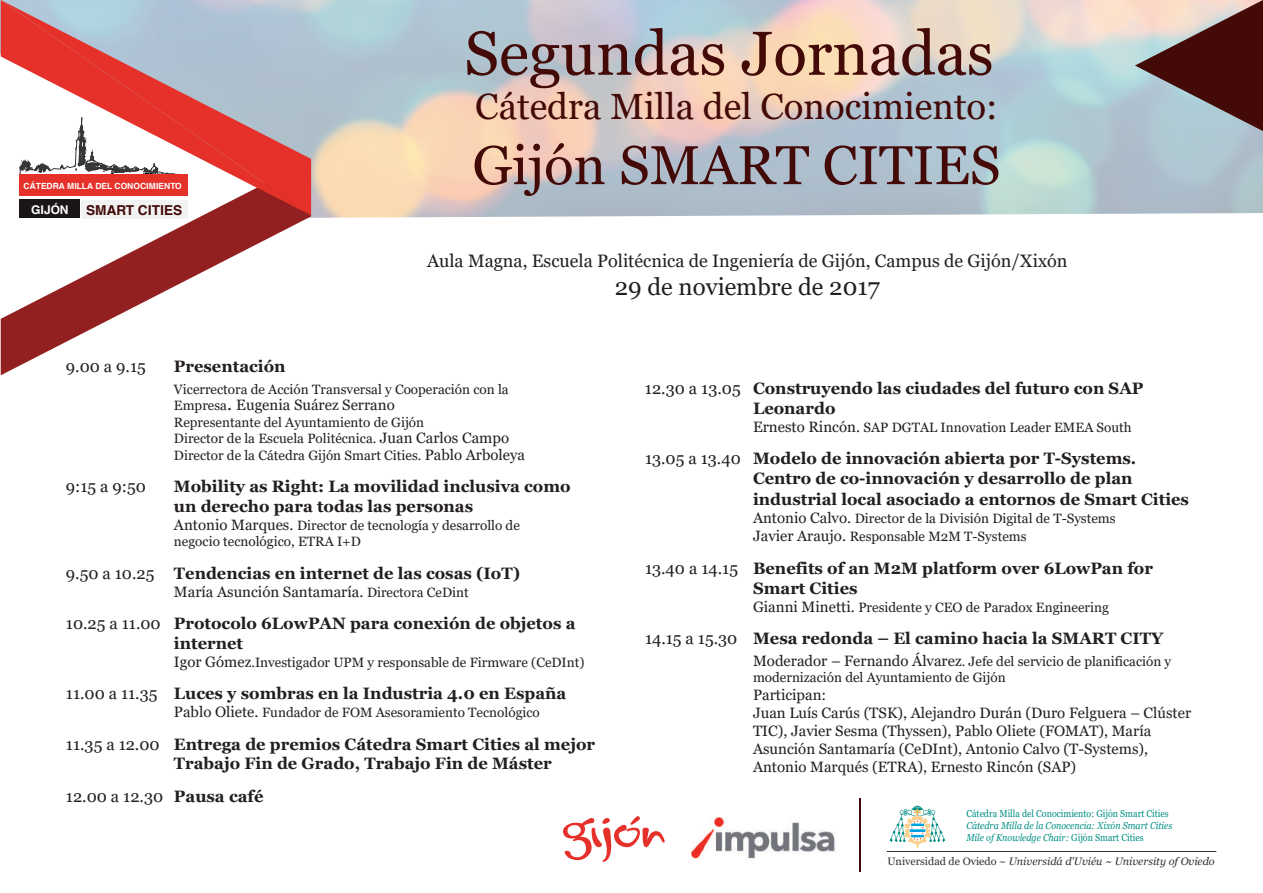
<style>
.page{position:relative;width:1263px;height:893px;background:#fff}
.page>*{position:absolute;margin:0;border:0;box-sizing:border-box;transform-origin:0 0}
.t1{font:61.95px "Georgia";color:#430a08}
.t2{font:54.75px "Georgia";color:#430a08}
.t3{font:36.45px "Georgia";color:#430a08}
.t4{font:24px "Georgia";color:#231f20}
.t5{font:18px "Georgia";color:#231f20}
.t6{font:700 16.5px/19.8px "Georgia";color:#231f20}
.t7{font:16.5px "Georgia";color:#231f20}
.t8{font:15px/18px "Georgia";color:#231f20}
.t9{font:700 13.65px "Helvetica World";color:#430a08}
.t10{font:13.5px/16.5px "Georgia";color:#231f20}
.t11{font:700 12px "Helvetica World";color:#fff}
.t12{font:italic 10.8px "Georgia";color:#2e3133}
.t13{font:italic 10.05px/12px "Georgia";color:#008f84;scale:.89 1}
.t14{font:10.05px "Georgia";color:#008f84;scale:.89 1}
.t15{font:700 8.55px "Helvetica World";color:#fff}
.s1{font-size:13.5px}
.s2{font-size:18px}
.s3{font-size:15px}
.s4{font-weight:400}
.s5{font-weight:700}
.s6{font-style:normal}
</style>
<div class="page">
<svg style="left:1px;top:215px;width:310px;height:160px"></svg>
<svg style="left:1px;top:0;width:310px;height:215px"></svg>
<svg style="left:1135px;top:0;width:128px;height:131px;background:#887070"></svg>
<svg style="left:20px;top:117px;width:168px;height:57px"></svg>
<div style="left:20px;top:200px;width:60px;height:18px;background:#191518"></div>
<div style="left:20px;top:174px;width:168px;height:22px;background:#e5312a"></div>
<div style="left:82px;top:200px;width:106px;height:18px;background:#f1f3f3"></div>
<hr style="left:859px;top:798px;width:1px;height:73px;background:#430a08">
<svg style="left:890px;top:806px;width:55px;height:42px"></svg>
<hr style="left:887px;top:851px;width:329px;height:1px;background:#2e3133">
<svg style="left:563px;top:816px;width:102px;height:46px"></svg>
<img style="left:691px;top:817px;width:145px;height:42px">
<p class="t15" style="left:24px;top:181px;width:160px">CÁTEDRA MILLA DEL CONOCIMIENTO</p>
<p class="t11" style="left:31px;top:203px;width:39px">GIJÓN</p>
<p class="t9" style="left:86px;top:202px;width:98px">SMART CITIES</p>
<h1 class="t1" style="left:464px;top:16px;width:531px">Segundas Jornadas</h1>
<h3 class="t3" style="left:475px;top:84px;width:524px">Cátedra Milla del Conocimiento:</h3>
<h2 class="t2" style="left:472px;top:132px;width:529px">Gijón SMART CITIES</h2>
<h3 class="t5" style="left:427px;top:249px;width:642px">Aula Magna, Escuela Politécnica de Ingeniería de Gijón, Campus de Gijón/Xixón</h3>
<h3 class="t4" style="left:615px;top:273px;width:267px">29 de noviembre de 2017</h3>
<p class="t7" style="left:66px;top:356px;width:81px">9.00 a 9.15</p>
<p class="t6" style="left:174px;top:357px;width:113px">Presentación</p>
<p class="t10" style="left:174px;top:381px;width:336px">Vicerrectora de Acción Transversal y Cooperación con la</p>
<p class="t8" style="left:174px;top:396px;width:222px"><span class="s1">Empresa</span><span class="s2">.</span> Eugenia Suárez Serrano</p>
<p class="t10" style="left:174px;top:414px;width:353px">Representante del Ayuntamiento de Gijón<br>Director de la Escuela Politécnica. <span class="s3">Juan Carlos Campo<br></span>Director de la Cátedra Gijón Smart Cities. <span class="s3">Pablo Arboleya</span></p>
<p class="t7" style="left:66px;top:476px;width:81px">9:15 a 9:50</p>
<p class="t6" style="left:174px;top:477px;width:398px">Mobility as Right: La movilidad inclusiva como un derecho para todas las personas</p>
<p class="t10" style="left:174px;top:517px;width:347px"><span class="s3">Antonio Marques.</span> Director de tecnología y desarrollo de negocio tecnológico, ETRA I+D</p>
<p class="t6" style="left:66px;top:563px;width:456px"><span class="s4">9.50 a 10.25</span> Tendencias en internet de las cosas (IoT)</p>
<p class="t8" style="left:174px;top:583px;width:296px">María Asunción Santamaría. <span class="s1">Directora CeDint</span></p>
<p class="t6" style="left:174px;top:613px;width:403px;text-indent:-108px"><span class="s4">10.25 a 11.00</span> Protocolo 6LowPAN para conexión de objetos a internet</p>
<p class="t10" style="left:174px;top:654px;width:412px"><span class="s3">Igor Gómez</span>.Investigador UPM y responsable de Firmware (CeDInt)</p>
<p class="t6" style="left:66px;top:684px;width:502px"><span class="s4">11.00 a 11.35</span> Luces y sombras en la Industria 4.0 en España</p>
<p class="t10" style="left:174px;top:704px;width:367px"><span class="s3">Pablo Oliete.</span> Fundador de FOM Asesoramiento Tecnológico</p>
<p class="t6" style="left:174px;top:734px;width:423px;text-indent:-108px"><span class="s4">11.35 a 12.00</span> Entrega de premios Cátedra Smart Cities al mejor<br>Trabajo Fin de Grado, Trabajo Fin de Máster</p>
<p class="t7" style="left:66px;top:786px;width:199px">12.00 a 12.30 <span class="s5">Pausa café</span></p>
<p class="t6" style="left:753px;top:378px;width:392px;text-indent:-108px"><span class="s4">12.30 a 13.05</span> Construyendo las ciudades del futuro con SAP<br>Leonardo</p>
<p class="t10" style="left:753px;top:419px;width:380px"><span class="s3">Ernesto Rincón.</span> SAP DGTAL Innovation Leader EMEA South</p>
<p class="t6" style="left:645px;top:448px;width:493px;text-align:right"><span class="s4">13.05 a 13.40</span> Modelo de innovación abierta por T-Systems.<br>Centro de co-innovación y desarrollo de plan</p>
<p class="t6" style="left:753px;top:490px;width:438px">industrial local asociado a entornos de Smart Cities</p>
<p class="t10" style="left:753px;top:510px;width:364px;line-height:18px"><span class="s3">Antonio Calvo.</span> Director de la División Digital de T-Systems<br><span class="s3">Javier Araujo.</span> Responsable M2M T-Systems</p>
<p class="t6" style="left:753px;top:558px;width:401px;text-indent:-108px"><span class="s4">13.40 a 14.15</span> Benefits of an M2M platform over 6LowPan for<br>Smart Cities</p>
<p class="t10" style="left:753px;top:599px;width:357px"><span class="s3">Gianni Minetti.</span> Presidente y CEO de Paradox Engineering</p>
<p class="t6" style="left:645px;top:628px;width:520px"><span class="s4">14.15 a 15.30</span> Mesa redonda – El camino hacia la SMART CITY</p>
<p class="t10" style="left:753px;top:653px;width:420px"><span class="s3">Moderador – Fernando Álvarez</span>. Jefe del servicio de planificación y modernización del Ayuntamiento de Gijón</p>
<p class="t8" style="left:753px;top:686px;width:440px">Participan:<br>Juan Luís Carús (TSK), Alejandro Durán (Duro Felguera – Clúster TIC), Javier Sesma (Thyssen), Pablo Oliete (FOMAT), María Asunción Santamaría (CeDInt), Antonio Calvo (T-Systems), Antonio Marqués (ETRA), Ernesto Rincón (SAP)</p>
<p class="t14" style="left:966px;top:807px;width:229px">Cátedra Milla del Conocimiento: Gijón Smart Cities</p>
<p class="t13" style="left:966px;top:820px;width:233px">Cátedra Milla de la Conocencia: Xixón Smart Cities<br>Mile of Knowledge Chair: <span class="s6">Gijón Smart Cities</span></p>
<p class="t12" style="left:887px;top:855px;width:329px"><span class="s6">Universidad de Oviedo ~</span> Universidá d'Uviéu ~ University of Oviedo</p>
</div>
